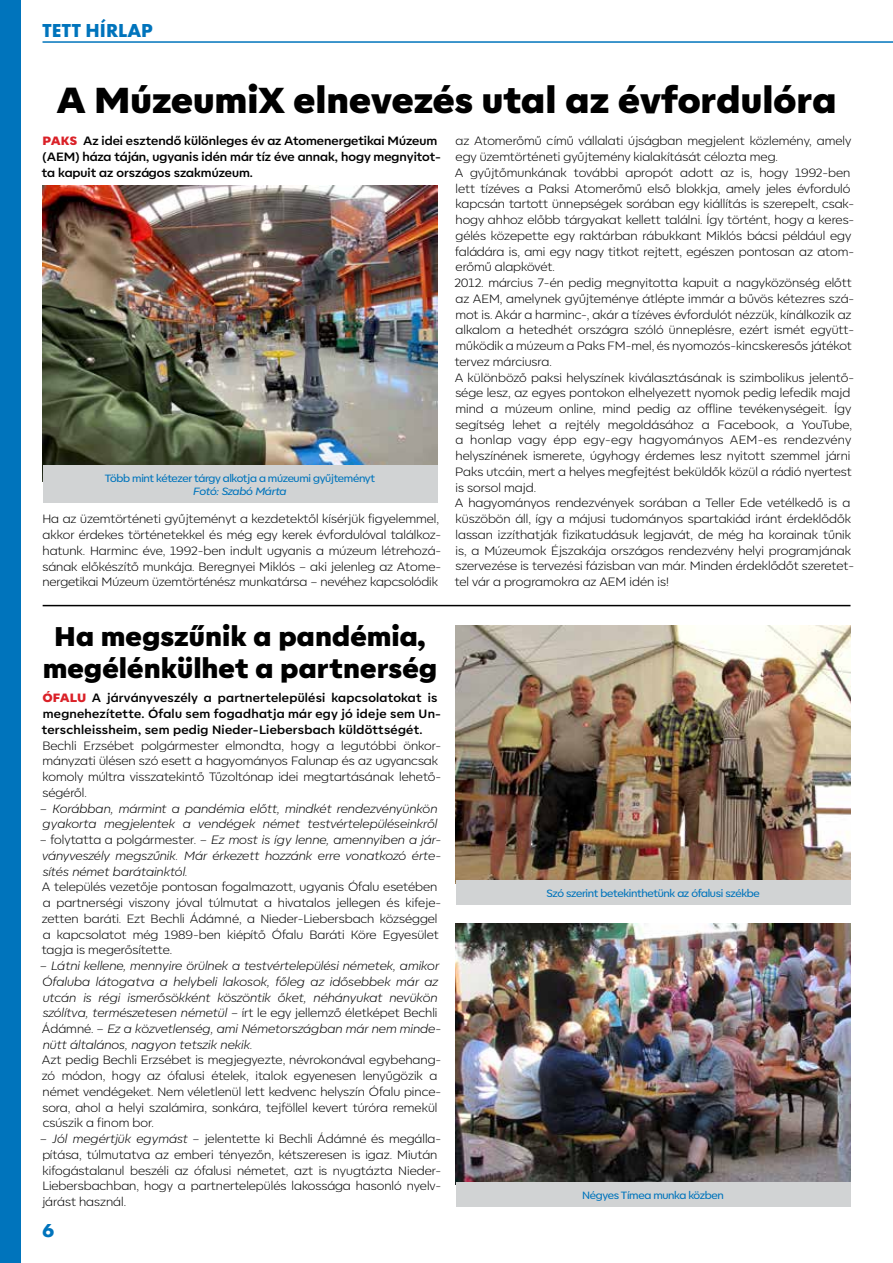
<style>
.page{position:relative;width:893px;height:1263px;background:#fff}
.page>*{position:absolute;margin:0;border:0;box-sizing:border-box;transform-origin:0 0}
.t1{font:900 36px "Corsa Grotesk";color:#000}
.t2{font:900 27px/31.5px "Corsa Grotesk";color:#000;text-align:center}
.t3{font:700 19.5px "Futura New";color:#0074bc}
.t4{font:300 12px/15.8px "Corsa Grotesk";color:#000}
.t5{font:italic 300 12px/15.8px "Corsa Grotesk";color:#000}
.t6{font:700 12px/15.8px "Corsa Grotesk";letter-spacing:.01em;color:#000}
.t7{font:500 10.5px "Corsa Grotesk";letter-spacing:-.03em;color:#0074bc}
.t8{font:italic 500 10.5px "Corsa Grotesk";letter-spacing:-.035em;color:#0074bc}
.s1{font-weight:900;color:#da2128}
.s2{font-style:normal}
.s3{font-style:italic}
</style>
<div class="page">
<div style="left:0;top:0;width:21px;height:1263px;background:#0074bc"></div>
<hr style="left:43px;top:41px;width:850px;height:2px;background:#0074bc">
<hr style="left:43px;top:605px;width:807px;height:1px;background:#000">
<img style="left:43px;top:186px;width:394px;height:279px">
<div style="left:43px;top:465px;width:394px;height:38px;background:#d1d3d4"></div>
<img style="left:456px;top:625px;width:394px;height:256px">
<div style="left:456px;top:881px;width:394px;height:24px;background:#d1d3d4"></div>
<img style="left:455px;top:924px;width:395px;height:260px">
<div style="left:456px;top:1182px;width:394px;height:24px;background:#d1d3d4"></div>
<h3 class="t3" style="left:43px;top:18px;width:112px">TETT HÍRLAP</h3>
<h1 class="t1" style="left:56px;top:76px;width:782px">A MúzeumiX elnevezés utal az évfordulóra</h1>
<p class="t6" style="left:42px;top:133px;width:401px"><span class="s1">PAKS</span> Az idei esztendő különleges év az Atomenergetikai Múzeum (AEM) háza táján, ugyanis idén már tíz éve annak, hogy megnyitot&shy;ta kapuit az országos szakmúzeum.</p>
<p class="t7" style="left:105px;top:472px;width:272px">Több mint kétezer tárgy alkotja a múzeumi gyűjteményt</p>
<p class="t8" style="left:193px;top:484px;width:95px">Fotó: Szabó Márta</p>
<p class="t4" style="left:42px;top:511px;width:400px">Ha az üzemtörténeti gyűjteményt a kezdetektől kísérjük figyelemmel, akkor érdekes történetekkel és még egy kerek évfordulóval találkoz&shy;hatunk. Harminc éve, 1992-ben indult ugyanis a múzeum létrehozá&shy;sának előkészítő munkája. Beregnyei Miklós – aki jelenleg az Atome&shy;nergetikai Múzeum üzemtörténész munkatársa – nevéhez kapcsolódik</p>
<h2 class="t2" style="left:43px;top:620px;width:396px">Ha megszűnik a pandémia, megélénkülhet a partnerség</h2>
<p class="t6" style="left:42px;top:690px;width:401px"><span class="s1">ÓFALU</span> A járványveszély a partnertelepülési kapcsolatokat is megnehezítette. Ófalu sem fogadhatja már egy jó ideje sem Un&shy;terschleissheim, sem pedig Nieder-Liebersbach küldöttségét.</p>
<p class="t4" style="left:42px;top:737px;width:400px">Bechli Erzsébet polgármester elmondta, hogy a legutóbbi önkor&shy;mányzati ülésen szó esett a hagyományos Falunap és az ugyancsak komoly múltra visszatekintő Tűzoltónap idei megtartásának lehető&shy;ségéről.</p>
<p class="t5" style="left:40px;top:800px;width:399px">– Korábban, mármint a pandémia előtt, mindkét rendezvényünkön gyakorta megjelentek a vendégek német testvértelepüléseinkről</p>
<p class="t5" style="left:40px;top:832px;width:401px;text-align:justify"><span class="s2">– folytatta a polgármester.</span> – Ez most is így lenne, amennyiben a jár&shy;ványveszély megszűnik. Már érkezett hozzánk erre vonatkozó érte&shy;sítés német barátainktól.</p>
<p class="t4" style="left:42px;top:879px;width:401px">A település vezetője pontosan fogalmazott, ugyanis Ófalu esetében a partnerségi viszony jóval túlmutat a hivatalos jellegen és kifeje&shy;zetten baráti. Ezt Bechli Ádámné, a Nieder-Liebersbach községgel a kapcsolatot még 1989-ben kiépítő Ófalu Baráti Köre Egyesület tagja is megerősítette.</p>
<p class="t5" style="left:40px;top:958px;width:401px">– Látni kellene, mennyire örülnek a testvértelepülési németek, amikor Ófaluba látogatva a helybeli lakosok, főleg az idősebbek már az utcán is régi ismerősökként köszöntik őket, néhányukat nevükön szólítva, természetesen németül <span class="s2">– írt le egy jellemző életképet Bechli Ádámné.</span> – Ez a közvetlenség, ami Németországban már nem minde&shy;nütt általános, nagyon tetszik nekik.</p>
<p class="t4" style="left:42px;top:1052px;width:401px">Azt pedig Bechli Erzsébet is megjegyezte, névrokonával egybehang&shy;zó módon, hogy az ófalusi ételek, italok egyenesen lenyűgözik a német vendégeket. Nem véletlenül lett kedvenc helyszín Ófalu pince&shy;sora, ahol a helyi szalámira, sonkára, tejföllel kevert túróra remekül csúszik a finom bor.</p>
<p class="t4" style="left:40px;top:1131px;width:403px"><span class="s3">– Jól megértjük egymást</span> – jelentette ki Bechli Ádámné és megálla&shy;pítása, túlmutatva az emberi tényezőn, kétszeresen is igaz. Miután kifogástalanul beszéli az ófalusi németet, azt is nyugtázta Nieder-Liebersbachban, hogy a partnertelepülés lakossága hasonló nyelv&shy;járást használ.</p>
<h3 class="t3" style="left:43px;top:1218px;width:13px">6</h3>
<p class="t4" style="left:454px;top:133px;width:401px">az Atomerőmű című vállalati újságban megjelent közlemény, amely egy üzemtörténeti gyűjtemény kialakítását célozta meg.<br>A gyűjtőmunkának további apropót adott az is, hogy 1992-ben lett tízéves a Paksi Atomerőmű első blokkja, amely jeles évforduló kapcsán tartott ünnepségek sorában egy kiállítás is szerepelt, csak&shy;hogy ahhoz előbb tárgyakat kellett találni. Így történt, hogy a keres&shy;gélés közepette egy raktárban rábukkant Miklós bácsi például egy faládára is, ami egy nagy titkot rejtett, egészen pontosan az atom&shy;erőmű alapkövét.<br>2012. március 7-én pedig megnyitotta kapuit a nagyközönség előtt az AEM, amelynek gyűjteménye átlépte immár a bűvös kétezres szá&shy;mot is. Akár a harminc-, akár a tízéves évfordulót nézzük, kínálkozik az alkalom a hetedhét országra szóló ünneplésre, ezért ismét együtt&shy;működik a múzeum a Paks FM-mel, és nyomozós-kincskeresős játékot tervez márciusra.<br>A különböző paksi helyszínek kiválasztásának is szimbolikus jelentő&shy;sége lesz, az egyes pontokon elhelyezett nyomok pedig lefedik majd mind a múzeum online, mind pedig az offline tevékenységeit. Így segítség lehet a rejtély megoldásához a Facebook, a YouTube, a honlap vagy épp egy-egy hagyományos AEM-es rendezvény helyszínének ismerete, úgyhogy érdemes lesz nyitott szemmel járni Paks utcáin, mert a helyes megfejtést beküldők közül a rádió nyertest is sorsol majd.<br>A hagyományos rendezvények sorában a Teller Ede vetélkedő is a küszöbön áll, így a májusi tudományos spartakiád iránt érdeklődők lassan izzíthatják fizikatudásuk legjavát, de még ha korainak tűnik is, a Múzeumok Éjszakája országos rendezvény helyi programjának szervezése is tervezési fázisban van már. Minden érdeklődőt szeretet&shy;tel vár a programokra az AEM idén is!</p>
<p class="t7" style="left:546px;top:887px;width:215px">Szó szerint betekinthetünk az ófalusi székbe</p>
<p class="t7" style="left:582px;top:1188px;width:143px">Négyes Tímea munka közben</p>
</div>
